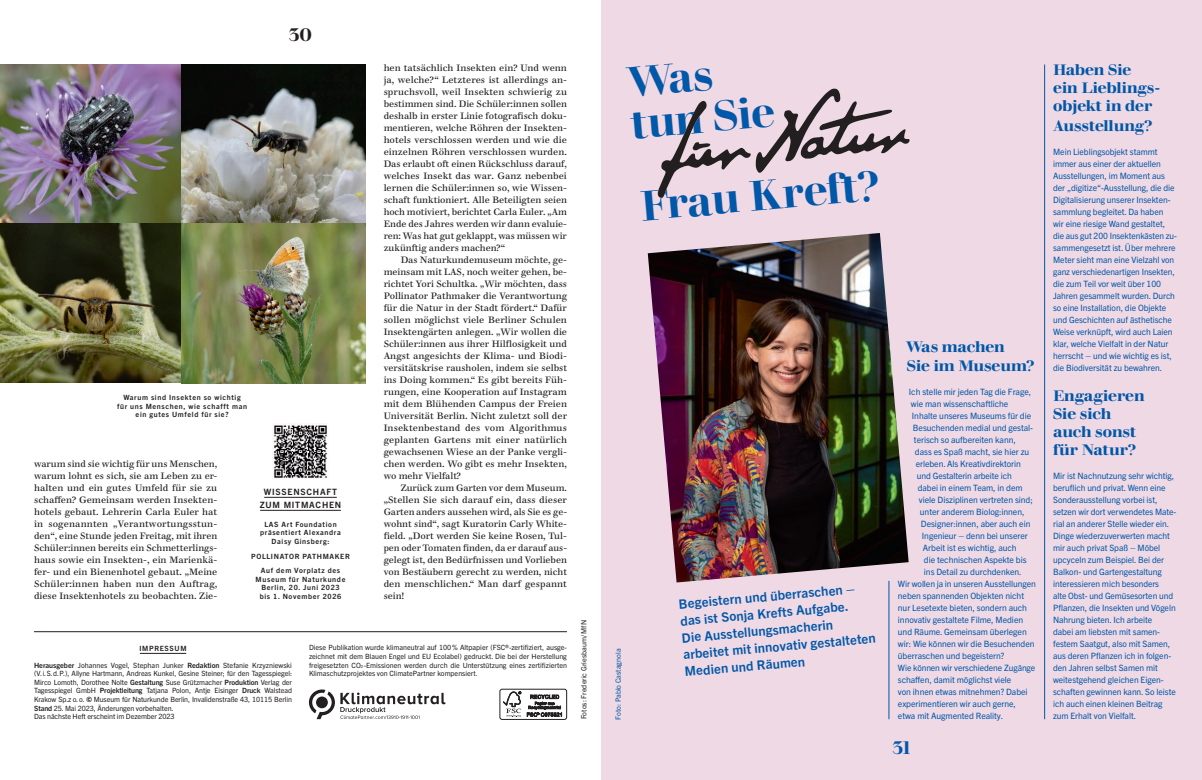
<style>
.page{position:relative;width:1202px;height:780px;background:#fff}
.page>*{position:absolute;margin:0;border:0;box-sizing:border-box;transform-origin:0 0}
.t1{font:600 42px/42px "Walbaum 60 pt";color:#0157a8}
.t2{font:600 18px "Walbaum 18 pt";color:#231f20}
.t3{font:600 18px "Walbaum 18 pt";color:#0157a8}
.t4{font:600 15px/18px "Walbaum 18 pt";letter-spacing:-.005em;color:#0157a8}
.t5{font:700 13px/17px "Trade Gothic Next LT Pro";color:#0157a8}
.t6{font:9.2px/12px "Walbaum 12 pt";letter-spacing:-.005em;color:#231f20;text-align:justify}
.t7{font:8.7px/12px "Trade Gothic Next LT Pro";letter-spacing:-.005em;color:#0157a8}
.t8{font:700 8.7px/13px "Trade Gothic Next LT Pro";letter-spacing:.09em;color:#231f20;text-align:center}
.t9{font:7.2px/8.6px "Trade Gothic Next LT Pro";letter-spacing:-.01em;color:#231f20}
.t10{font:700 7.2px/8.6px "Trade Gothic Next LT Pro";letter-spacing:.09em;color:#231f20;text-align:center}
.t11{font:7.2px "Trade Gothic Next LT Pro";color:#0157a8}
.s1{font-weight:700}
.s2{font-weight:800}
.s3{font-size:4.2px}
</style>
<div class="page">
<div style="left:601px;top:0;width:601px;height:780px;background:#efd9e4"></div>
<div style="left:500px;top:689px;width:67px;height:30px;border:1px solid #231f20;border-radius:2px"></div>
<svg style="left:503px;top:691px;width:18px;height:26px"></svg>
<svg style="left:527px;top:694px;width:35px;height:22px"></svg>
<svg style="left:309px;top:689px;width:136px;height:30px"></svg>
<hr style="left:34px;top:631px;width:533px;height:1px;background:#231f20">
<svg style="left:657px;top:88px;width:253px;height:110px"></svg>
<img style="left:648px;top:233px;width:261px;height:349px">
<hr style="left:264px;top:497px;width:73px;height:1px;background:#231f20">
<hr style="left:260px;top:510px;width:81px;height:1px;background:#231f20">
<hr style="left:140px;top:653px;width:46px;height:1px;background:#231f20">
<img style="left:0;top:64px;width:366px;height:319px">
<img style="left:272px;top:423px;width:56px;height:56px">
<hr style="left:1044px;top:64px;width:1px;height:655px;background:#0157a8">
<hr style="left:889px;top:581px;width:1px;height:138px;background:#0157a8">
<h2 class="t2" style="left:289px;top:20px;width:25px">30</h2>
<p class="t10" style="left:117px;top:393px;width:131px">Warum sind Insekten so wichtig<br>für uns Menschen, wie schafft man ein gutes Umfeld für sie?</p>
<p class="t6" style="left:34px;top:456px;width:185px">warum sind sie wichtig für uns Menschen, warum lohnt es sich, sie am Leben zu er&shy;halten und ein gutes Umfeld für sie zu schaffen? Gemeinsam werden Insekten&shy;hotels gebaut. Lehrerin Carla Euler hat in sogenannten „Verantwortungsstun&shy;den“, eine Stunde jeden Freitag, mit ihren Schüler:innen bereits ein Schmetterlings&shy;haus sowie ein Insekten-, ein Marienkä&shy;fer- und ein Bienenhotel gebaut. „Meine Schüler:innen haben nun den Auftrag, diese Insektenhotels zu beobachten. Zie-</p>
<p class="t8" style="left:260px;top:484px;width:83px">WISSENSCHAFT<br>ZUM MITMACHEN</p>
<p class="t10" style="left:260px;top:519px;width:82px">LAS Art Foundation präsentiert Alexandra<br>Daisy Ginsberg:</p>
<p class="t10" style="left:251px;top:548px;width:100px;line-height:14.6px">POLLINATOR PATHMAKER<br>Auf dem Vorplatz des</p>
<p class="t10" style="left:256px;top:574px;width:91px">Museum für Naturkunde<br>Berlin, 20. Juni 2023 bis 1. November 2026</p>
<p class="t6" style="left:384px;top:60px;width:185px">hen tatsächlich Insekten ein? Und wenn ja, welche?“ Letzteres ist allerdings an&shy;spruchsvoll, weil Insekten schwierig zu bestimmen sind. Die Schüler:innen sollen deshalb in erster Linie fotografisch doku&shy;mentieren, welche Röhren der Insekten&shy;hotels verschlossen werden und wie die einzelnen Röhren verschlossen wurden.<br>Das erlaubt oft einen Rückschluss darauf, welches Insekt das war. Ganz nebenbei lernen die Schüler:innen so, wie Wissen&shy;schaft funktioniert. Alle Beteiligten seien hoch motiviert, berichtet Carla Euler. „Am Ende des Jahres werden wir dann evaluie&shy;ren: Was hat gut geklappt, was müssen wir zukünftig anders machen?“</p>
<p class="t6" style="left:384px;top:252px;width:185px;text-indent:17px">Das Naturkundemuseum möchte, ge&shy;meinsam mit LAS, noch weiter gehen, be&shy;richtet Yori Schultka. „Wir möchten, dass Pollinator Pathmaker die Verantwortung für die Natur in der Stadt fördert.“ Dafür sollen möglichst viele Berliner Schulen Insektengärten anlegen. „Wir wollen die Schüler:innen aus ihrer Hilflosigkeit und Angst angesichts der Klima- und Biodi&shy;versitätskrise rausholen, indem sie selbst ins Doing kommen.“ Es gibt bereits Füh&shy;rungen, eine Kooperation auf Instagram mit dem Blühenden Campus der Freien Universität Berlin. Nicht zuletzt soll der Insektenbestand des vom Algorithmus geplanten Gartens mit einer natürlich gewachsenen Wiese an der Panke vergli&shy;chen werden. Wo gibt es mehr Insekten, wo mehr Vielfalt?</p>
<p class="t6" style="left:384px;top:480px;width:185px;text-indent:17px">Zurück zum Garten vor dem Museum. „Stellen Sie sich darauf ein, dass dieser Garten anders aussehen wird, als Sie es ge&shy;wohnt sind“, sagt Kuratorin Carly White&shy;field. „Dort werden Sie keine Rosen, Tul&shy;pen oder Tomaten finden, da er darauf aus&shy;gelegt ist, den Bedürfnissen und Vorlieben von Bestäubern gerecht zu werden, nicht den menschlichen.“ Man darf gespannt sein!</p>
<p class="t10" style="left:140px;top:643px;width:49px">IMPRESSUM</p>
<p class="t9" style="left:34px;top:660px;width:259px"><span class="s1">Herausgeber</span> Johannes Vogel, Stephan Junker <span class="s1">Redaktion</span> Stefanie Krzyzniewski (V. i. S. d. P.), Allyne Hartmann, Andreas Kunkel, Gesine Steiner; für den Tagesspiegel:<br>Mirco Lomoth, Dorothee Nolte <span class="s1">Gestaltung</span> Suse Grützmacher <span class="s1">Produktion</span> Verlag der Tagesspiegel GmbH <span class="s1">Projektleitung</span> Tatjana Polon, Antje Eisinger <span class="s1">Druck</span> Walstead Krakow Sp.z o. o. <span class="s2">©</span> Museum für Naturkunde Berlin, Invalidenstraße 43, 10115 Berlin <span class="s1">Stand</span> 25. Mai 2023, Änderungen vorbehalten.<br>Das nächste Heft erscheint im Dezember 2023</p>
<p class="t9" style="left:309px;top:643px;width:259px;text-align:justify">Diese Publikation wurde klimaneutral auf 100 % Altpapier (FSC®-zertifiziert, ausge&shy;zeichnet mit dem Blauen Engel und EU Ecolabel) gedruckt. Die bei der Herstellung freigesetzten CO<span class="s3">2</span> -Emissionen werden durch die Unterstützung eines zertifizierten Klimaschutzprojektes von ClimatePartner kompensiert.</p>
<p class="t9" style="left:579px;top:719px;width:101px;rotate:-90deg">Fotos: Frederic Griesbaum / MfN</p>
<h1 class="t1" style="left:625px;top:58px;width:146px;rotate:-5deg">Was tun Sie</h1>
<h1 class="t1" style="left:638px;top:182px;width:241px;rotate:-5deg">Frau Kreft?</h1>
<p class="t11" style="left:613px;top:719px;width:72px;rotate:-90deg">Foto: Pablo Castagnola</p>
<h3 class="t5" style="left:678px;top:594px;width:195px;rotate:-5deg">Begeistern und überraschen – das ist Sonja Krefts Aufgabe.<br>Die Ausstellungsmacherin arbeitet mit innovativ gestalteten<br>Medien und Räumen</h3>
<h3 class="t4" style="left:906px;top:335px;width:130px;line-height:19.5px">Was machen<br>Sie im Museum?</h3>
<p class="t7" style="left:909px;top:385px;width:124px">Ich stelle mir jeden Tag die Frage,</p>
<p class="t7" style="left:911px;top:397px;width:99px">wie man wissenschaftliche</p>
<p class="t7" style="left:912px;top:409px;width:121px">Inhalte unseres Museums für die</p>
<p class="t7" style="left:913px;top:421px;width:122px">Besuchenden medial und gestal-</p>
<p class="t7" style="left:914px;top:433px;width:103px">terisch so aufbereiten kann,</p>
<p class="t7" style="left:915px;top:445px;width:116px">dass es Spaß macht, sie hier zu</p>
<p class="t7" style="left:916px;top:457px;width:106px">erleben. Als Kreativdirektorin</p>
<p class="t7" style="left:917px;top:469px;width:96px">und Gestalterin arbeite ich</p>
<p class="t7" style="left:918px;top:481px;width:106px">dabei in einem Team, in dem</p>
<p class="t7" style="left:919px;top:493px;width:115px">viele Disziplinen vertreten sind;</p>
<p class="t7" style="left:920px;top:505px;width:106px">unter anderem Biolog:innen,</p>
<p class="t7" style="left:921px;top:517px;width:111px">Designer:innen, aber auch ein</p>
<p class="t7" style="left:922px;top:529px;width:107px">Ingenieur – denn bei unserer</p>
<p class="t7" style="left:923px;top:541px;width:95px">Arbeit ist es wichtig, auch</p>
<p class="t7" style="left:924px;top:553px;width:104px">die technischen Aspekte bis</p>
<p class="t7" style="left:924px;top:565px;width:99px">ins Detail zu durchdenken.</p>
<p class="t7" style="left:898px;top:577px;width:139px">Wir wollen ja in unseren Ausstellungen</p>
<p class="t7" style="left:898px;top:589px;width:128px">neben spannenden Objekten nicht</p>
<p class="t7" style="left:898px;top:601px;width:131px">nur Lesetexte bieten, sondern auch</p>
<p class="t7" style="left:898px;top:613px;width:127px">innovativ gestaltete Filme, Medien</p>
<p class="t7" style="left:898px;top:625px;width:130px">und Räume. Gemeinsam überlegen</p>
<p class="t7" style="left:898px;top:637px;width:138px">wir: Wie können wir die Besuchenden</p>
<p class="t7" style="left:898px;top:649px;width:108px">überraschen und begeistern?</p>
<p class="t7" style="left:898px;top:661px;width:139px">Wie können wir verschiedene Zugänge</p>
<p class="t7" style="left:898px;top:673px;width:115px">schaffen, damit möglichst viele</p>
<p class="t7" style="left:898px;top:685px;width:131px">von ihnen etwas mitnehmen? Dabei</p>
<p class="t7" style="left:898px;top:697px;width:120px">experimentieren wir auch gerne,</p>
<p class="t7" style="left:898px;top:709px;width:107px">etwa mit Augmented Reality.</p>
<h2 class="t3" style="left:892px;top:733px;width:20px">31</h2>
<h3 class="t4" style="left:1053px;top:60px;width:108px">Haben Sie<br>ein Lieblings&shy;objekt in der</h3>
<h3 class="t4" style="left:1053px;top:115px;width:101px">Ausstellung?</h3>
<p class="t7" style="left:1053px;top:145px;width:125px">Mein Lieblingsobjekt stammt immer aus einer der aktuellen<br>Ausstellungen, im Moment aus der „digitize“-Ausstellung, die die<br>Digitalisierung unserer Insekten&shy;sammlung begleitet. Da haben<br>wir eine riesige Wand gestaltet, die aus gut 200 Insektenkästen zu&shy;sammengesetzt ist. Über mehrere<br>Meter sieht man eine Vielzahl von ganz verschiedenartigen Insekten, die zum Teil vor weit über 100<br>Jahren gesammelt wurden. Durch so eine Installation, die Objekte und Geschichten auf ästhetische<br>Weise verknüpft, wird auch Laien klar, welche Vielfalt in der Natur herrscht – und wie wichtig es ist, die Biodiversität zu bewahren.</p>
<h3 class="t4" style="left:1053px;top:385px;width:93px">Engagieren<br>Sie sich auch sonst für Natur?</h3>
<p class="t7" style="left:1053px;top:469px;width:125px">Mir ist Nachnutzung sehr wichtig, beruflich und privat. Wenn eine<br>Sonderausstellung vorbei ist, setzen wir dort verwendetes Mate&shy;rial an anderer Stelle wieder ein.<br>Dinge wiederzuverwerten macht mir auch privat Spaß – Möbel upcyceln zum Beispiel. Bei der<br>Balkon- und Gartengestaltung interessieren mich besonders<br>alte Obst- und Gemüsesorten und<br>Pflanzen, die Insekten und Vögeln<br>Nahrung bieten. Ich arbeite<br>dabei am liebsten mit samen&shy;festem Saatgut, also mit Samen, aus deren Pflanzen ich in folgen&shy;den Jahren selbst Samen mit weitestgehend gleichen Eigen&shy;schaften gewinnen kann. So leiste ich auch einen kleinen Beitrag zum Erhalt von Vielfalt.</p>
</div>
